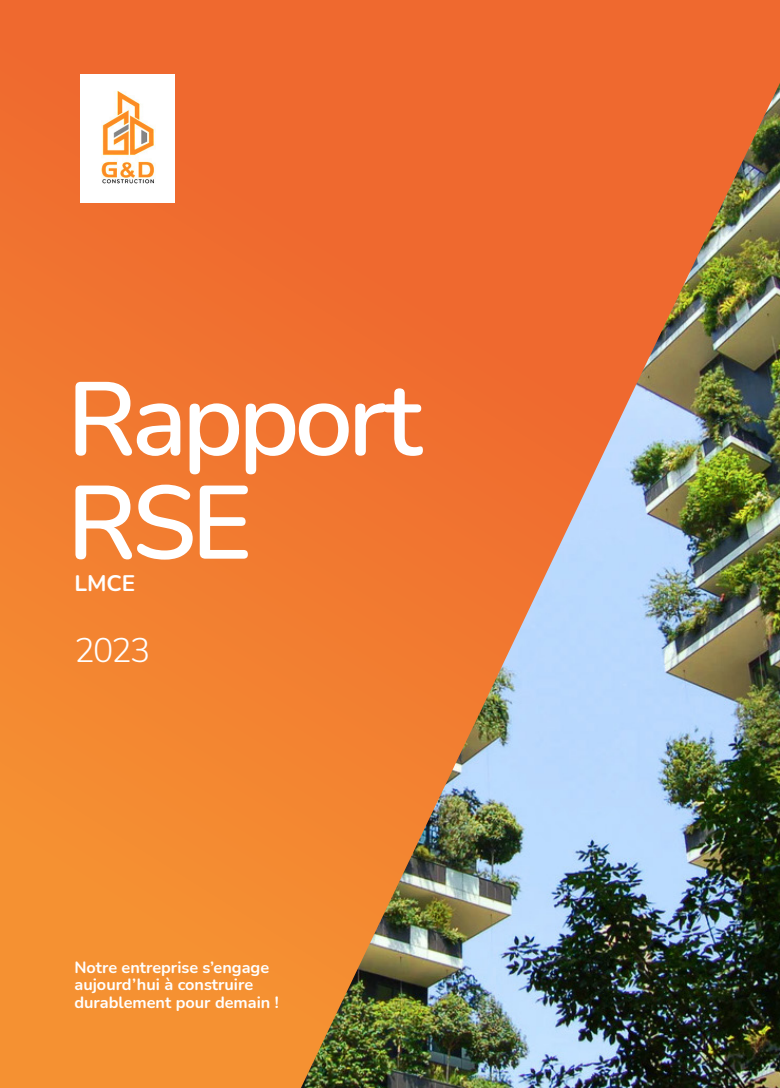
<style>
.page{position:relative;width:780px;height:1088px;background:#fff}
.page>*{position:absolute;margin:0;border:0;box-sizing:border-box;transform-origin:0 0}
.t1{font:600 103.75px/103.8px "Nunito";letter-spacing:-.05em;color:#fff}
.t2{font:300 33.75px "Nunito";color:#fff}
.t3{font:700 22.5px "Nunito";color:#fff}
.t4{font:700 16.25px/17.5px "Nunito";color:#fff}
</style>
<div class="page">
<img style="left:0;top:0;width:780px;height:1088px">
<img style="left:80px;top:74px;width:94px;height:129px">
<h1 class="t1" style="left:67px;top:363px;width:356px">Rapport<br>RSE</h1>
<h3 class="t3" style="left:74px;top:567px;width:62px">LMCE</h3>
<h2 class="t2" style="left:74px;top:627px;width:77px">2023</h2>
<p class="t4" style="left:74px;top:958px;width:206px">Notre entreprise s’engage aujourd’hui à construire durablement pour demain !</p>
</div>
